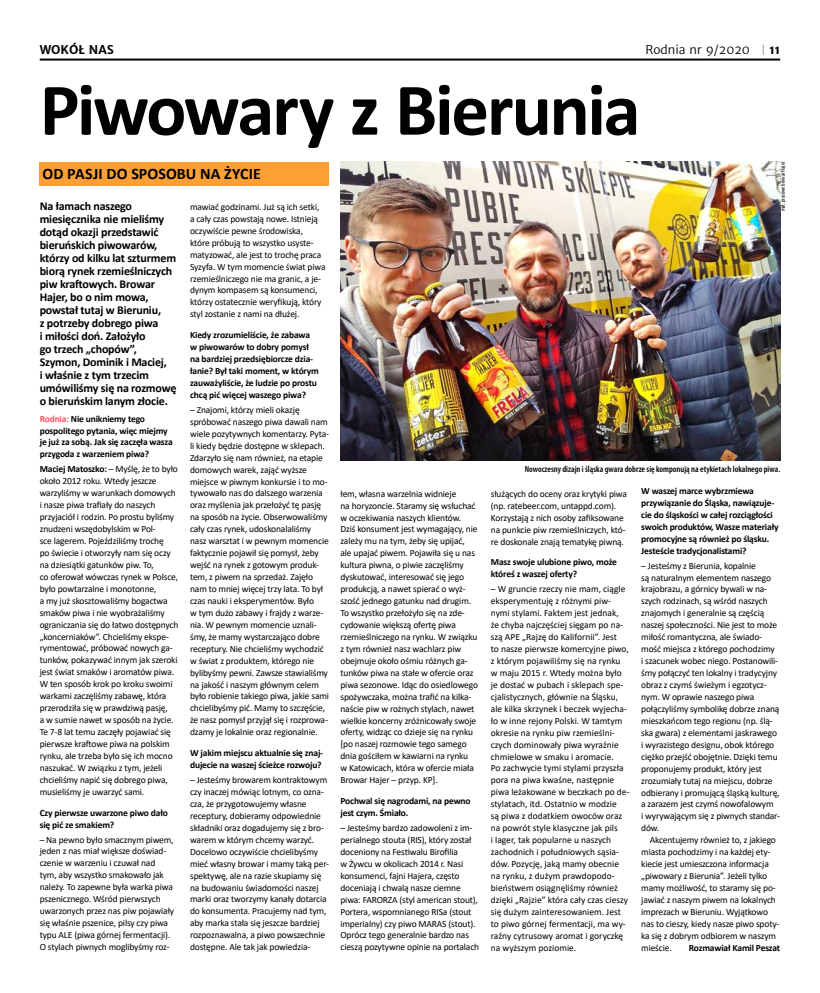
<style>
.page{position:relative;width:820px;height:993px;background:#fff}
.page>*{position:absolute;margin:0;border:0;box-sizing:border-box;transform-origin:0 0}
.t1{font:700 75px "Calibri";letter-spacing:-.03em;color:#000}
.t2{font:700 16px "Calibri";letter-spacing:.005em;color:#000}
.t3{font:700 12px/13px "Calibri";letter-spacing:-.015em;color:#000}
.t4{font:12px "Merriweather Sans";color:#000}
.t5{font:700 12px "Merriweather Sans";color:#000}
.t6{font:9.5px/11.9px "Calibri";letter-spacing:-.015em;color:#000}
.t7{font:700 9.5px/11.9px "Calibri";letter-spacing:-.015em;color:#000}
.t8{font:600 condensed 9px "Myriad Pro";color:#000}
.t9{font:condensed 6px "Myriad Pro";color:#000}
.s1{font-family:"DIN Pro";color:#999694}
.s2{font-weight:700}
.s3{color:#f2545a}
</style>
<div class="page">
<hr style="left:40px;top:59px;width:740px;height:2px;background:#000">
<div style="left:40px;top:162px;width:289px;height:24px;background:#fca035"></div>
<img style="left:340px;top:162px;width:440px;height:298px">
<p class="t5" style="left:40px;top:43px;width:76px">WOKÓŁ NAS</p>
<p class="t4" style="left:645px;top:43px;width:136px">Rodnia nr 9/2020 <span class="s1">|</span> <span class="s2">11</span></p>
<h1 class="t1" style="left:40px;top:57px;width:602px">Piwowary z Bierunia</h1>
<h2 class="t2" style="left:43px;top:162px;width:220px">Od pasj i do sposobu na życie</h2>
<p class="t3" style="left:40px;top:199px;width:138px">Na łamach naszego miesięcznika nie mieliśmy dotąd okazji przedstawić bieruńskich piwowarów, którzy od kilku lat szturmem biorą rynek rzemieślniczych piw kraftowych. Browar<br>Hajer, bo o nim mowa, powstał tutaj w Bieruniu,<br>z potrzeby dobrego piwa<br>i miłości doń. Założyło<br>go trzech „chopów”,<br>Szymon, Dominik i Maciej,<br>i właśnie z tym trzecim umówiliśmy się na rozmowę o bieruńskim lanym złocie.</p>
<p class="t7" style="left:40px;top:412px;width:134px"><span class="s3">Rodnia:</span> Nie unikniemy tego pospolitego pytania, więc miejmy je już za sobą. Jak się zaczęła wasza przygoda z warzeniem piwa?</p>
<p class="t6" style="left:40px;top:463px;width:140px"><span class="s2">Maciej Matoszko:</span> – Myślę, że to było około 2012 roku. Wtedy jeszcze warzyliśmy w warunkach domowych i nasze piwa trafiały do naszych przyjaciół i rodzin. Po prostu byliśmy znudzeni wszędobylskim w Pol-<br>sce lagerem. Pojeździliśmy trochę<br>po świecie i otworzyły nam się oczy na dziesiątki gatunków piw. To,<br>co oferował wówczas rynek w Polsce, było powtarzalne i monotonne,<br>a my już skosztowaliśmy bogactwa smaków piwa i nie wyobrażaliśmy ograniczania się do łatwo dostępnych „koncerniaków”. Chcieliśmy ekspe&shy;rymentować, próbować nowych ga&shy;tunków, pokazywać innym jak szeroki jest świat smaków i aromatów piwa.<br>W ten sposób krok po kroku swoimi warkami zaczęliśmy zabawę, która przerodziła się w prawdziwą pasję,<br>a w sumie nawet w sposób na życie.<br>Te 7-8 lat temu zaczęły pojawiać się pierwsze kraftowe piwa na polskim rynku, ale trzeba było się ich mocno naszukać. W związku z tym, jeżeli chcieliśmy napić się dobrego piwa, musieliśmy je uwarzyć sami.</p>
<p class="t7" style="left:40px;top:806px;width:130px">Czy pierwsze uwarzone piwo dało się pić ze smakiem?</p>
<p class="t6" style="left:40px;top:832px;width:136px">– Na pewno było smacznym piwem, jeden z nas miał większe doświad&shy;czenie w warzeniu i czuwał nad tym, aby wszystko smakowało jak należy. To zapewne była warka piwa pszenicznego. Wśród pierwszych uwarzonych przez nas piw pojawiały się właśnie pszenice, pilsy czy piwa typu ALE (piwa górnej fermentacji).<br>O stylach piwnych moglibyśmy roz-</p>
<p class="t6" style="left:190px;top:200px;width:137px">mawiać godzinami. Już są ich setki, a cały czas powstają nowe. Istnieją oczywiście pewne środowiska,<br>które próbują to wszystko usyste&shy;matyzować, ale jest to trochę praca Syzyfa. W tym momencie świat piwa rzemieślniczego nie ma granic, a je&shy;dynym kompasem są konsumenci, którzy ostatecznie weryfikują, który styl zostanie z nami na dłużej.</p>
<p class="t7" style="left:190px;top:329px;width:130px">Kiedy zrozumieliście, że zabawa w piwowarów to dobry pomysł na bardziej przedsiębiorcze dzia&shy;łanie? Był taki moment, w którym zauważyliście, że ludzie po prostu chcą pić więcej waszego piwa?</p>
<p class="t6" style="left:190px;top:403px;width:140px">– Znajomi, którzy mieli okazję spróbować naszego piwa dawali nam wiele pozytywnych komentarzy. Pyta&shy;li kiedy będzie dostępne w sklepach.<br>Zdarzyło się nam również, na etapie domowych warek, zająć wyższe miejsce w piwnym konkursie i to mo&shy;tywowało nas do dalszego warzenia oraz myślenia jak przełożyć tę pasję na sposób na życie. Obserwowaliśmy cały czas rynek, udoskonalaliśmy nasz warsztat i w pewnym momencie faktycznie pojawił się pomysł, żeby wejść na rynek z gotowym produk&shy;tem, z piwem na sprzedaż. Zajęło nam to mniej więcej trzy lata. To był czas nauki i eksperymentów. Było<br>w tym dużo zabawy i frajdy z warze&shy;nia. W pewnym momencie uznali&shy;śmy, że mamy wystarczająco dobre receptury. Nie chcieliśmy wychodzić w świat z produktem, którego nie bylibyśmy pewni. Zawsze stawialiśmy na jakość i naszym głównym celem było robienie takiego piwa, jakie sami chcielibyśmy pić. Mamy to szczęście, że nasz pomysł przyjął się i rozprowa&shy;dzamy je lokalnie oraz regionalnie.</p>
<p class="t7" style="left:190px;top:746px;width:135px">W jakim miejscu aktualnie się znaj&shy;dujecie na waszej ścieżce rozwoju?</p>
<p class="t6" style="left:190px;top:773px;width:140px">– Jesteśmy browarem kontraktowym czy inaczej mówiąc lotnym, co ozna&shy;cza, że przygotowujemy własne receptury, dobieramy odpowiednie składniki oraz dogadujemy się z bro&shy;warem w którym chcemy warzyć.<br>Docelowo oczywiście chcielibyśmy mieć własny browar i mamy taką per&shy;spektywę, ale na razie skupiamy się na budowaniu świadomości naszej marki oraz tworzymy kanały dotarcia do konsumenta. Pracujemy nad tym, aby marka stała się jeszcze bardziej rozpoznawalna, a piwo powszechnie dostępne. Ale tak jak powiedzia-</p>
<p class="t6" style="left:340px;top:487px;width:139px">łem, własna warzelnia widnieje<br>na horyzoncie. Staramy się wsłuchać w oczekiwania naszych klientów.<br>Dziś konsument jest wymagający, nie zależy mu na tym, żeby się upijać, ale upajać piwem. Pojawiła się u nas kultura piwna, o piwie zaczęliśmy dyskutować, interesować się jego produkcją, a nawet spierać o wyż&shy;szość jednego gatunku nad drugim.<br>To wszystko przełożyło się na zde&shy;cydowanie większą ofertę piwa rzemieślniczego na rynku. W związku z tym również nasz wachlarz piw obejmuje około ośmiu różnych ga&shy;tunków piwa na stałe w ofercie oraz piwa sezonowe. Idąc do osiedlowego spożywczaka, można trafić na kilka&shy;naście piw w rożnych stylach, nawet wielkie koncerny zróżnicowały swoje oferty, widząc co dzieje się na rynku [po naszej rozmowie tego samego dnia gościłem w kawiarni na rynku<br>w Katowicach, która w ofercie miała Browar Hajer – przyp. KP].</p>
<p class="t7" style="left:340px;top:794px;width:132px">Pochwal się nagrodami, na pewno jest czym. Śmiało.</p>
<p class="t6" style="left:340px;top:821px;width:140px">– Jesteśmy bardzo zadowoleni z im&shy;perialnego stouta (RIS), który został doceniony na Festiwalu Birofilia<br>w Żywcu w okolicach 2014 r. Nasi konsumenci, fajni Hajera, często doceniają i chwalą nasze ciemne piwa: FARORZA (styl american stout), Portera, wspomnianego RISa (stout imperialny) czy piwo MARAS (stout).<br>Oprócz tego generalnie bardzo nas cieszą pozytywne opinie na portalach</p>
<p class="t9" style="left:778px;top:211px;width:51px;rotate:-90deg">mat. prasowe browar Hajer</p>
<p class="t8" style="left:524px;top:463px;width:257px">Nowoczesny dizajn i śląska gwara dobrze się komponują na etykietach lokalnego piwa.</p>
<p class="t6" style="left:490px;top:487px;width:138px">służących do oceny oraz krytyki piwa (np. ratebeer.com, untappd.com).<br>Korzystają z nich osoby zafiksowane na punkcie piw rzemieślniczych, któ&shy;re doskonale znają tematykę piwną.</p>
<p class="t7" style="left:490px;top:556px;width:127px">Masz swoje ulubione piwo, może któreś z waszej oferty?</p>
<p class="t6" style="left:490px;top:582px;width:140px">– W gruncie rzeczy nie mam, ciągle eksperymentuję z różnymi piw&shy;nymi stylami. Faktem jest jednak,<br>że chyba najczęściej sięgam po na&shy;szą APE „Rajzę do Kalifornii”. Jest<br>to nasze pierwsze komercyjne piwo, z którym pojawiliśmy się na rynku w maju 2015 r. Wtedy można było je dostać w pubach i sklepach spe&shy;cjalistycznych, głównie na Śląsku, ale kilka skrzynek i beczek wyjecha&shy;ło w inne rejony Polski. W tamtym okresie na rynku piw rzemieślni&shy;czych dominowały piwa wyraźnie chmielowe w smaku i aromacie.<br>Po zachwycie tymi stylami przyszła pora na piwa kwaśne, następnie piwa leżakowane w beczkach po de&shy;stylatach, itd. Ostatnio w modzie<br>są piwa z dodatkiem owoców oraz na powrót style klasyczne jak pils<br>i lager, tak popularne u naszych zachodnich i południowych sąsia&shy;dów. Pozycję, jaką mamy obecnie na rynku, z dużym prawdopodo&shy;bieństwem osiągnęliśmy również dzięki „Rajzie” która cały czas cieszy się dużym zainteresowaniem. Jest to piwo górnej fermentacji, ma wy&shy;raźny cytrusowy aromat i goryczkę na wyższym poziomie.</p>
<p class="t7" style="left:641px;top:484px;width:139px">W waszej marce wybrzmiewa przywiązanie do Śląska, nawiązuje&shy;cie do śląskości w całej rozciągłości swoich produktów, Wasze materiały promocyjne są również po śląsku.<br>Jesteście tradycjonalistami?</p>
<p class="t6" style="left:641px;top:559px;width:140px">– Jesteśmy z Bierunia, kopalnie<br>są naturalnym elementem naszego krajobrazu, a górnicy bywali w na&shy;szych rodzinach, są wśród naszych znajomych i generalnie są częścią naszej społeczności. Nie jest to może miłość romantyczna, ale świado&shy;mość miejsca z którego pochodzimy<br>i szacunek wobec niego. Postanowili&shy;śmy połączyć ten lokalny i tradycyjny obraz z czymś świeżym i egzotycz&shy;nym. W oprawie naszego piwa połączyliśmy symbolikę dobrze znaną mieszkańcom tego regionu (np. ślą&shy;ska gwara) z elementami jaskrawego i wyrazistego designu, obok którego ciężko przejść obojętnie. Dzięki temu proponujemy produkt, który jest zrozumiały tutaj na miejscu, dobrze odbierany i promującą śląską kulturę, a zarazem jest czymś nowofalowym<br>i wyrywającym się z piwnych standar&shy;dów.</p>
<p class="t6" style="left:641px;top:833px;width:140px;text-indent:9px">Akcentujemy również to, z jakiego miasta pochodzimy i na każdej ety&shy;kiecie jest umieszczona informacja „piwowary z Bierunia”. Jeżeli tylko mamy możliwość, to staramy się po&shy;jawiać z naszym piwem na lokalnych imprezach w Bieruniu. Wyjątkowo nas to cieszy, kiedy nasze piwo spoty&shy;ka się z dobrym odbiorem w naszym mieście. <span class="s2">Rozmawiał Kamil Peszat</span></p>
</div>
